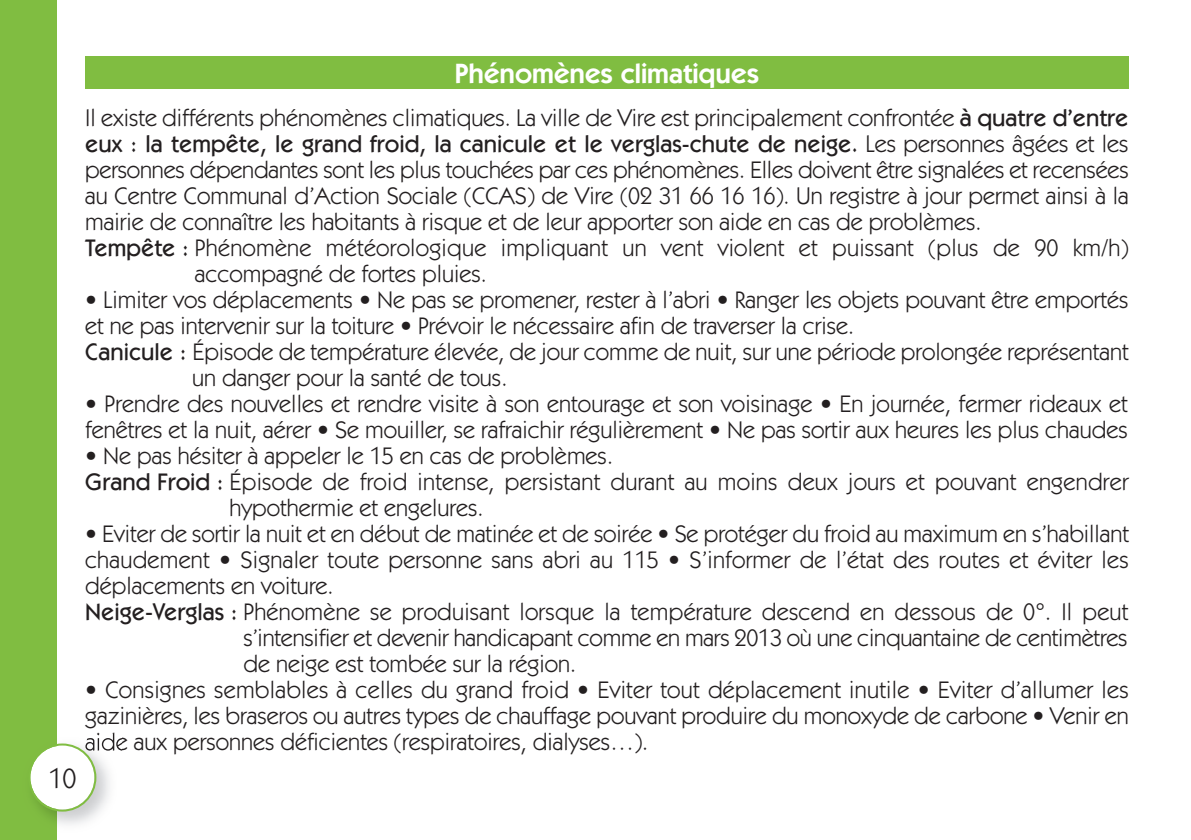
<style>
.page{position:relative;width:1191px;height:840px;background:#fff}
.page>*{position:absolute;margin:0;border:0;box-sizing:border-box;transform-origin:0 0}
.t1{font:600 28px "Itc Kabel";color:#fff}
.t2{font:28px "Itc Kabel";color:#231f20}
.t3{font:24px/26px "Itc Kabel";color:#231f20}
.t4{font:500 24px "Itc Kabel";color:#231f20}
.s1{font-weight:500}
.s2{font-weight:400}
</style>
<div class="page">
<div style="left:85px;top:57px;width:1043px;height:32px;background:#80bd41"></div>
<div style="left:0;top:0;width:57px;height:839px;background:#80bd41"></div>
<img style="left:43px;top:755px;width:67px;height:70px">
<img style="left:86px;top:734px;width:35px;height:17px">
<svg style="left:30px;top:743px;width:66px;height:68px"></svg>
<p class="t2" style="left:48px;top:767px;width:29px">10</p>
<p class="t1" style="left:454px;top:63px;width:306px">Phénomènes climatiques</p>
<p class="t3" style="left:85px;top:106px;width:1045px">Il existe différents phénomènes climatiques. La ville de Vire est principalement confrontée <span class="s1">à quatre d’entre</span></p>
<p class="t4" style="left:85px;top:135px;width:1045px">eux : la tempête, le grand froid, la canicule et le verglas-chute de neige. <span class="s2">Les personnes âgées et les</span></p>
<p class="t3" style="left:85px;top:158px;width:1045px">personnes dépendantes sont les plus touchées par ces phénomènes. Elles doivent être signalées et recensées</p>
<p class="t3" style="left:85px;top:184px;width:1045px">au Centre Communal d’Action Sociale (CCAS) de Vire (02 31 66 16 16). Un registre à jour permet ainsi à la</p>
<p class="t3" style="left:85px;top:210px;width:897px">mairie de connaître les habitants à risque et de leur apporter son aide en cas de problèmes.</p>
<p class="t3" style="left:85px;top:236px;width:1045px"><span class="s1">Tempête :</span> Phénomène météorologique impliquant un vent violent et puissant (plus de 90 km/h)</p>
<p class="t3" style="left:195px;top:262px;width:293px">accompagné de fortes pluies.</p>
<p class="t3" style="left:85px;top:288px;width:1044px">• Limiter vos déplacements • Ne pas se promener, rester à l’abri • Ranger les objets pouvant être emportés</p>
<p class="t3" style="left:85px;top:314px;width:770px">et ne pas intervenir sur la toiture • Prévoir le nécessaire afin de traverser la crise.</p>
<p class="t3" style="left:85px;top:340px;width:1045px"><span class="s1">Canicule :</span> Épisode de température élevée, de jour comme de nuit, sur une période prolongée représentant</p>
<p class="t3" style="left:192px;top:366px;width:317px">un danger pour la santé de tous.</p>
<p class="t3" style="left:85px;top:392px;width:1044px">• Prendre des nouvelles et rendre visite à son entourage et son voisinage • En journée, fermer rideaux et fenêtres et la nuit, aérer • Se mouiller, se rafraichir régulièrement • Ne pas sortir aux heures les plus chaudes</p>
<p class="t3" style="left:85px;top:444px;width:529px">• Ne pas hésiter à appeler le 15 en cas de problèmes.</p>
<p class="t3" style="left:85px;top:470px;width:1045px"><span class="s1">Grand Froid :</span> Épisode de froid intense, persistant durant au moins deux jours et pouvant engendrer</p>
<p class="t3" style="left:229px;top:496px;width:255px">hypothermie et engelures.</p>
<p class="t3" style="left:85px;top:522px;width:1045px">• Eviter de sortir la nuit et en début de matinée et de soirée • Se protéger du froid au maximum en s’habillant</p>
<p class="t3" style="left:85px;top:548px;width:1045px">chaudement • Signaler toute personne sans abri au 115 • S’informer de l’état des routes et éviter les</p>
<p class="t3" style="left:85px;top:574px;width:250px">déplacements en voiture.</p>
<p class="t3" style="left:85px;top:600px;width:1045px"><span class="s1">Neige-Verglas :</span> Phénomène se produisant lorsque la température descend en dessous de 0°. Il peut</p>
<p class="t3" style="left:243px;top:626px;width:885px">s’intensifier et devenir handicapant comme en mars 2013 où une cinquantaine de centimètres</p>
<p class="t3" style="left:243px;top:652px;width:334px">de neige est tombée sur la région.</p>
<p class="t3" style="left:85px;top:678px;width:1045px;text-align:justify">• Consignes semblables à celles du grand froid • Eviter tout déplacement inutile • Eviter d’allumer les gazinières, les braseros ou autres types de chauffage pouvant produire du monoxyde de carbone • Venir en aide aux personnes déficientes (respiratoires, dialyses…).</p>
</div>
